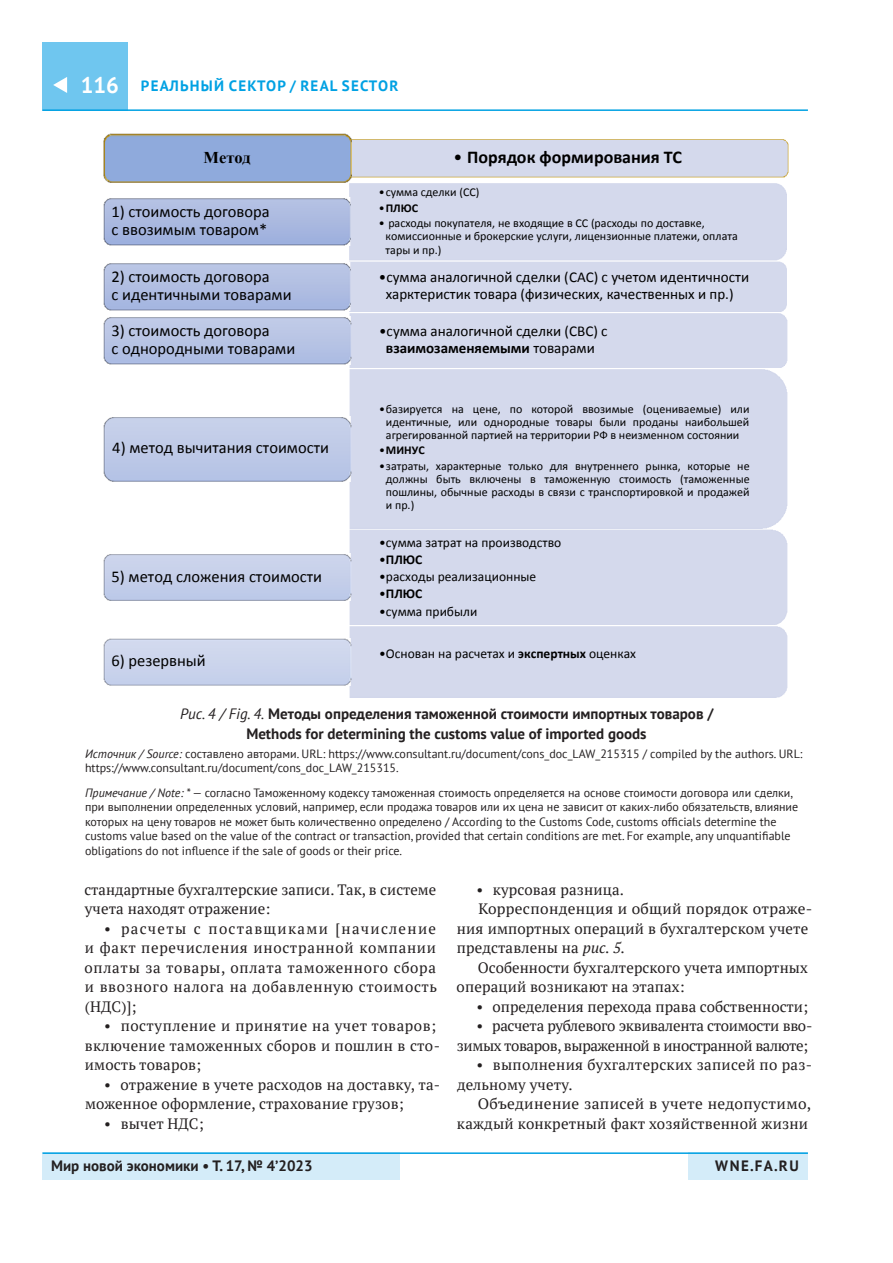
<style>
.page{position:relative;width:893px;height:1263px;background:#fff}
.page>*{position:absolute;margin:0;border:0;box-sizing:border-box;transform-origin:0 0}
.t1{font:700 22.5px "PT Sans";color:#fff}
.t2{font:700 18px "Calibri";color:#000}
.t3{font:16.5px/18.1px "Calibri";color:#000}
.t4{font:700 16.5px "Times New Roman";color:#000}
.t5{font:15px/19.5px "PT Serif";letter-spacing:.01em;color:#231f20}
.t6{font:700 15px/19.5px "PT Sans";color:#231f20;text-align:center}
.t7{font:15px/16.5px "Calibri";color:#000;text-align:center}
.t8{font:15px/19.5px "PT Serif";letter-spacing:-.025em;color:#231f20;text-align:right}
.t9{font:700 15px "PT Sans";letter-spacing:.04em;color:#00a1e3}
.t10{font:13.5px "Calibri";color:#000}
.t11{font:700 13.5px "Calibri";color:#000}
.t12{font:12px/14.4px "PT Sans";color:#231f20}
.t13{font:12px/13.2px "Calibri";color:#000}
.t14{font:700 12px "Calibri";color:#000}
.s1{font-weight:400}
.s2{font-weight:700}
.s3{font-weight:400;font-style:italic}
.s4{font-style:italic}
</style>
<div class="page">
<div style="left:43px;top:43px;width:85px;height:68px;background:#6fc6ef"></div>
<hr style="left:43px;top:109px;width:765px;height:2px;background:#00a1e3">
<div style="left:43px;top:1152px;width:357px;height:28px;background:#d4ecf9"></div>
<div style="left:689px;top:1152px;width:119px;height:28px;background:#d4ecf9"></div>
<hr style="left:43px;top:1152px;width:765px;height:2px;background:#00a1e3">
<svg style="left:53px;top:77px;width:14px;height:16px"></svg>
<img style="left:352px;top:139px;width:436px;height:39px">
<img style="left:103px;top:134px;width:249px;height:49px">
<img style="left:104px;top:198px;width:246px;height:48px">
<img style="left:104px;top:263px;width:246px;height:47px">
<img style="left:104px;top:316px;width:247px;height:48px">
<img style="left:104px;top:416px;width:247px;height:65px">
<img style="left:104px;top:553px;width:247px;height:48px">
<img style="left:104px;top:638px;width:247px;height:47px">
<h1 class="t1" style="left:81px;top:70px;width:40px">116</h1>
<p class="t9" style="left:141px;top:76px;width:12px">РЕАЛЬНЫЙ</p>
<p class="t9" style="left:229px;top:76px;width:11px">СЕК</p>
<p class="t9" style="left:257px;top:76px;width:54px">ТОР / REA</p>
<p class="t9" style="left:330px;top:76px;width:69px">L SECTOR</p>
<p class="t4" style="left:203px;top:146px;width:49px">Метод</p>
<p class="t2" style="left:453px;top:146px;width:230px"><span class="s1">•</span> Порядок формирования ТС</p>
<p class="t13" style="left:379px;top:186px;width:102px">•сумма сделки (СС)</p>
<p class="t14" style="left:379px;top:200px;width:41px"><span class="s1">•</span>ПЛЮС</p>
<p class="t13" style="left:386px;top:217px;width:354px;text-indent:-7px">• расходы покупателя, не входящие в СС (расходы по доставке, комиссионные и брокерские услуги, лицензионные платежи, оплата тары и пр.)</p>
<p class="t3" style="left:111px;top:203px;width:160px">1) стоимость договора с ввозимым товаром*</p>
<p class="t3" style="left:111px;top:268px;width:182px">2) стоимость договора<br>с идентичными товарами</p>
<p class="t3" style="left:111px;top:321px;width:185px">3) стоимость договора<br>с однородными товарами</p>
<p class="t3" style="left:112px;top:439px;width:218px">4) метод вычитания стоимости</p>
<p class="t3" style="left:111px;top:567px;width:212px">5) метод сложения стоимости</p>
<p class="t7" style="left:379px;top:269px;width:372px">•сумма аналогичной сделки (САС) с учетом идентичности харктеристик товара (физических, качественных и пр.)</p>
<p class="t7" style="left:379px;top:323px;width:230px">•сумма аналогичной сделки (СВС) с <span class="s2">взаимозаменяемыми</span> товарами</p>
<p class="t13" style="left:379px;top:402px;width:372px;text-align:center">•базируется на цене, по которой ввозимые (оцениваемые) или идентичные, или однородные товары были проданы наибольшей агрегированной партией на территории РФ в неизменном состоянии</p>
<p class="t14" style="left:379px;top:443px;width:47px"><span class="s1">•</span>МИНУС</p>
<p class="t13" style="left:386px;top:459px;width:365px;text-align:justify;text-indent:-7px">•затраты, характерные только для внутреннего рынка, которые не должны быть включены в таможенную стоимость (таможенные пошлины, обычные расходы в связи с транспортировкой и продажей и пр.)</p>
<p class="t10" style="left:379px;top:533px;width:184px">•сумма затрат на производство</p>
<p class="t11" style="left:379px;top:551px;width:45px"><span class="s1">•</span>ПЛЮС</p>
<p class="t10" style="left:379px;top:568px;width:159px">•расходы реализационные</p>
<p class="t11" style="left:379px;top:585px;width:45px"><span class="s1">•</span>ПЛЮС</p>
<p class="t10" style="left:379px;top:603px;width:100px">•сумма прибыли</p>
<p class="t10" style="left:379px;top:645px;width:258px">•Основан на расчетах и <span class="s2">экспертных</span> оценках</p>
<p class="t3" style="left:111px;top:652px;width:96px">6) резервный</p>
<p class="t6" style="left:180px;top:704px;width:535px"><span class="s3">Рис. 4 / Fig. 4.</span> Методы определения таможенной стоимости импортных товаров /<br>Methods for determining the customs value of imported goods</p>
<p class="t12" style="left:85px;top:746px;width:719px"><span class="s4">Источник / Source:</span> составлено авторами. URL: https://www.consultant.ru/document/cons_doc_LAW_215315 / compiled by the authors. URL: https://www.consultant.ru/document/cons_doc_LAW_215315.</p>
<p class="t12" style="left:85px;top:785px;width:715px"><span class="s4">Примечание / Note:</span> * — согласно Таможенному кодексу таможенная стоимость определяется на основе стоимости договора или сделки, при выполнении определенных условий, например, если продажа товаров или их цена не зависит от каких-либо обязательств, влияние которых на цену товаров не может быть количественно определено / According to the Customs Code, customs officials determine the customs value based on the value of the contract or transaction, provided that certain conditions are met. For example, any unquantifiable obligations do not influence if the sale of goods or their price.</p>
<p class="t5" style="left:85px;top:879px;width:353px">стандартные бухгалтерские записи. Так, в системе учета находят отражение:</p>
<p class="t5" style="left:85px;top:918px;width:354px;text-align:justify;text-indent:20px">• расчеты с поставщиками [начисление и факт перечисления иностранной компании оплаты за товары, оплата таможенного сбора и ввозного налога на добавленную стоимость (НДС)];</p>
<p class="t5" style="left:85px;top:1016px;width:357px;text-indent:19px">• поступление и принятие на учет товаров; включение таможенных сборов и пошлин в сто&shy;имость товаров;</p>
<p class="t5" style="left:85px;top:1074px;width:357px;text-indent:19px">• отражение в учете расходов на доставку, та&shy;моженное оформление, страхование грузов;</p>
<p class="t5" style="left:104px;top:1113px;width:101px">• вычет НДС;</p>
<p class="t5" style="left:476px;top:879px;width:149px">• курсовая разница.</p>
<p class="t5" style="left:478px;top:899px;width:335px">Корреспонденция и общий порядок отраже-</p>
<p class="t5" style="left:457px;top:918px;width:353px">ния импортных операций в бухгалтерском учете</p>
<p class="t5" style="left:457px;top:938px;width:170px">представлены на <span class="s4">рис. 5.</span></p>
<p class="t5" style="left:478px;top:957px;width:331px">Особенности бухгалтерского учета импортных</p>
<p class="t5" style="left:457px;top:977px;width:230px">операций возникают на этапах:</p>
<p class="t5" style="left:476px;top:996px;width:333px">• определения перехода права собственности;</p>
<p class="t8" style="left:457px;top:1016px;width:357px">• расчета рублевого эквивалента стоимости вво&shy;зимых товаров, выраженной в иностранной валюте;</p>
<p class="t5" style="left:457px;top:1055px;width:357px;text-indent:19px">• выполнения бухгалтерских записей по раз&shy;дельному учету.</p>
<p class="t5" style="left:457px;top:1094px;width:356px;text-align:right">Объединение записей в учете недопустимо, каждый конкретный факт хозяйственной жизни</p>
<p class="t6" style="left:51px;top:1156px;width:263px">Мир новой экономики • Т. 17, № 4’2023</p>
<p class="t6" style="left:715px;top:1156px;width:85px">wne.fa.ru</p>
</div>
